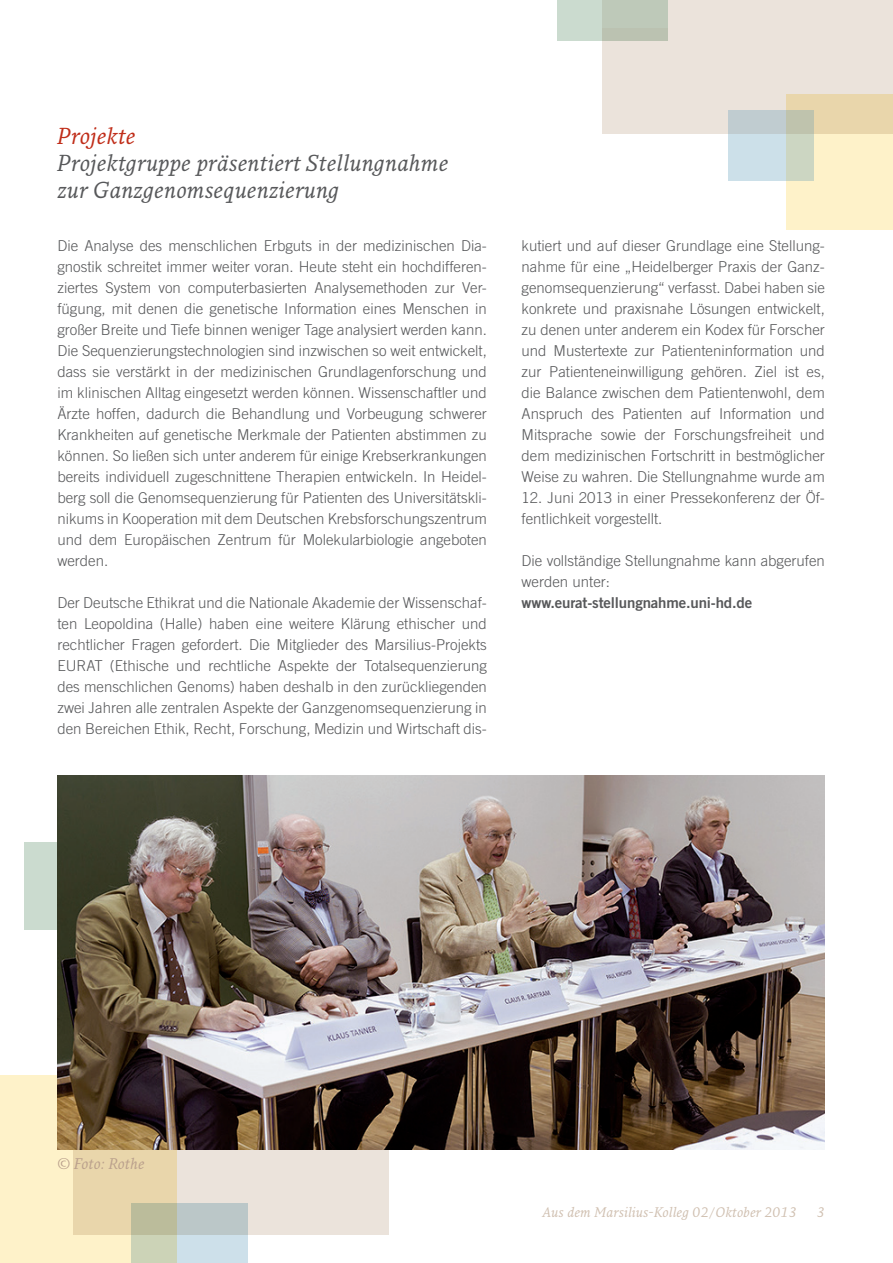
<style>
.page{position:relative;width:893px;height:1263px;background:#fff}
.page>*{position:absolute;margin:0;border:0;box-sizing:border-box;transform-origin:0 0}
.t1{font:italic 22.5px/27px "Fresco Pro";color:#57585a}
.t2{font:italic 22.5px "Fresco Pro";color:#c02d19}
.t3{font:300 15px/21px "Trade Gothic";color:#57585a;text-align:justify}
.t4{font:15px "Trade Gothic Bold Two";letter-spacing:-.01em;color:#57585a}
.t5{font:italic 15px "Fresco Pro";color:#baa08c}
.t6{font:italic 13.5px "Fresco Pro";color:#d0c0b1}
</style>
<div class="page">
<div style="left:73px;top:1030px;width:316px;height:205px;background:#ebe3db"></div>
<svg style="left:0;top:1075px;width:177px;height:188px;fill:#fef2c9"></svg>
<svg style="left:131px;top:1203px;width:117px;height:60px"></svg>
<div style="left:24px;top:842px;width:116px;height:87px;background:#cbdbcf"></div>
<img style="left:57px;top:776px;width:768px;height:373px">
<div style="left:603px;top:0;width:290px;height:133px;background:#ebe3db"></div>
<svg style="left:786px;top:94px;width:107px;height:136px;fill:#fef2c9"></svg>
<svg style="left:557px;top:0;width:110px;height:40px;fill:#bec9b9"></svg>
<svg style="left:728px;top:111px;width:85px;height:70px"></svg>
<h1 class="t2" style="left:57px;top:122px;width:80px">Projekte</h1>
<h1 class="t1" style="left:57px;top:149px;width:393px">Projektgruppe präsentiert Stellungnahme zur Ganzgenomsequenzierung</h1>
<p class="t3" style="left:57px;top:234px;width:431px">Die Analyse des menschlichen Erbguts in der medizinischen Dia&shy;gnostik schreitet immer weiter voran. Heute steht ein hochdifferen&shy;ziertes System von computerbasierten Analysemethoden zur Ver&shy;fügung, mit denen die genetische Information eines Menschen in großer Breite und Tiefe binnen weniger Tage analysiert werden kann.<br>Die Sequenzierungstechnologien sind inzwischen so weit entwickelt, dass sie verstärkt in der medizinischen Grundlagenforschung und im klinischen Alltag eingesetzt werden können. Wissenschaftler und Ärzte hoffen, dadurch die Behandlung und Vorbeugung schwerer Krankheiten auf genetische Merkmale der Patienten abstimmen zu können. So ließen sich unter anderem für einige Krebserkrankungen bereits individuell zugeschnittene Therapien entwickeln. In Heidel&shy;berg soll die Genomsequenzierung für Patienten des Universitätskli&shy;nikums in Kooperation mit dem Deutschen Krebsforschungszentrum und dem Europäischen Zentrum für Molekularbiologie angeboten werden.</p>
<p class="t3" style="left:57px;top:591px;width:431px">Der Deutsche Ethikrat und die Nationale Akademie der Wissenschaf&shy;ten Leopoldina (Halle) haben eine weitere Klärung ethischer und rechtlicher Fragen gefordert. Die Mitglieder des Marsilius-Projekts EURAT (Ethische und rechtliche Aspekte der Totalsequenzierung des menschlichen Genoms) haben deshalb in den zurückliegenden zwei Jahren alle zentralen Aspekte der Ganzgenomsequenzierung in den Bereichen Ethik, Recht, Forschung, Medizin und Wirtschaft dis-</p>
<p class="t3" style="left:522px;top:234px;width:305px">kutiert und auf dieser Grundlage eine Stellung&shy;nahme für eine „Heidelberger Praxis der Ganz&shy;genomsequenzierung“ verfasst. Dabei haben sie konkrete und praxisnahe Lösungen entwickelt, zu denen unter anderem ein Kodex für Forscher und Mustertexte zur Patienteninformation und zur Patienteneinwilligung gehören. Ziel ist es, die Balance zwischen dem Patientenwohl, dem Anspruch des Patienten auf Information und Mitsprache sowie der Forschungsfreiheit und dem medizinischen Fortschritt in bestmöglicher Weise zu wahren. Die Stellungnahme wurde am</p>
<p class="t3" style="left:522px;top:486px;width:305px">12. Juni 2013 in einer Pressekonferenz der Öf&shy;fentlichkeit vorgestellt.</p>
<p class="t3" style="left:522px;top:549px;width:305px">Die vollständige Stellungnahme kann abgerufen werden unter:</p>
<p class="t4" style="left:522px;top:593px;width:232px">www.eurat-stellungnahme.uni-hd.de</p>
<p class="t5" style="left:57px;top:1155px;width:89px">© Foto: Rothe</p>
<p class="t6" style="left:543px;top:1203px;width:255px">Aus dem Marsilius-Kolleg 02/Oktober 2013</p>
<p class="t6" style="left:817px;top:1203px;width:10px">3</p>
</div>
